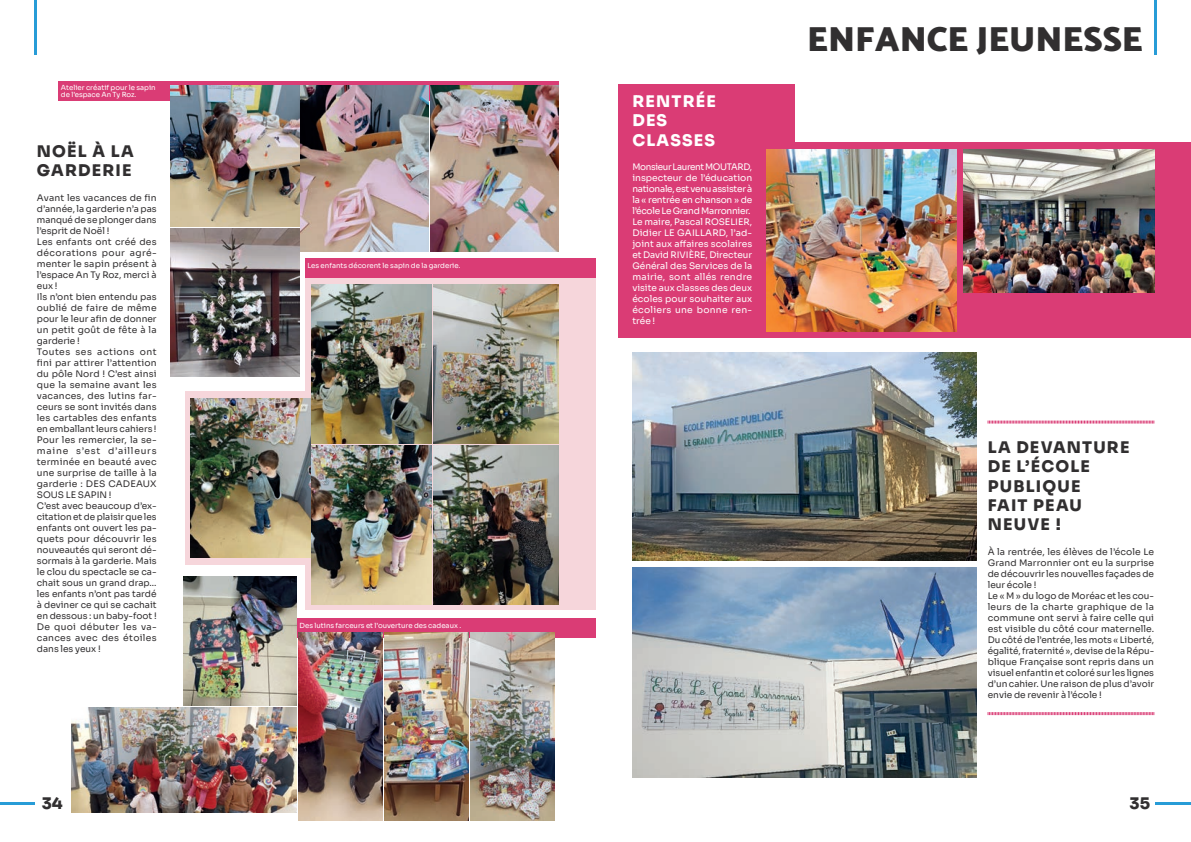
<style>
.page{position:relative;width:1191px;height:842px;background:#fff}
.page>*{position:absolute;margin:0;border:0;box-sizing:border-box;transform-origin:0 0}
.t1{font:900 35px "Catamaran";color:#312f30}
.Titre{font:800 16px/19.2px "Sora";letter-spacing:.075em;color:#312f30}
.Titre-2{font:800 16px/19.2px "Sora";letter-spacing:.075em;color:#fff}
.Texte_Courant{font:9px/11px "Sora";color:#312f30;text-align:justify}
.Texte_Courant-2{font:9px/11px "Sora";letter-spacing:-.015em;color:#fff;text-align:justify}
.Texte_Courant-3{font:7px/7px "Sora";color:#fff}
</style>
<div class="page">
<hr style="left:34px;top:0;width:3px;height:54px;background:#289cd7">
<hr style="left:0;top:802px;width:35px;height:3px;background:#289cd7">
<hr style="left:1154px;top:0;width:3px;height:54px;background:#289cd7">
<hr style="left:1155px;top:802px;width:36px;height:3px;background:#289cd7">
<div style="left:58px;top:81px;width:500px;height:19px;background:#da3c75"></div>
<div style="left:304px;top:258px;width:291px;height:20px;background:#da3c75"></div>
<div style="left:297px;top:618px;width:298px;height:20px;background:#da3c75"></div>
<div style="left:304px;top:278px;width:291px;height:331px;background:#f6d6db"></div>
<svg style="left:185px;top:391px;width:127px;height:174px;background:#dfc4c6"></svg>
<img style="left:312px;top:284px;width:246px;height:321px">
<img style="left:300px;top:85px;width:258px;height:166px">
<img style="left:183px;top:577px;width:114px;height:128px">
<img style="left:171px;top:85px;width:128px;height:292px">
<img style="left:191px;top:398px;width:119px;height:160px">
<img style="left:298px;top:633px;width:257px;height:188px">
<img style="left:72px;top:707px;width:225px;height:106px">
<div style="left:618px;top:85px;width:177px;height:253px;background:#da3c75"></div>
<div style="left:766px;top:143px;width:425px;height:195px;background:#da3c75"></div>
<img style="left:963px;top:150px;width:191px;height:142px">
<img style="left:766px;top:150px;width:190px;height:181px">
<img style="left:632px;top:352px;width:344px;height:209px">
<img style="left:632px;top:568px;width:344px;height:210px">
<svg style="left:987px;top:421px;width:167px;height:3px"></svg>
<svg style="left:987px;top:712px;width:167px;height:3px"></svg>
<p class="Texte_Courant-3" style="left:61px;top:84px;width:96px">Atelier créatif pour le sapin de l’espace An Ty Roz.</p>
<p class="Titre" style="left:37px;top:140px;width:98px">NOËL À LA<br>GARDERIE</p>
<p class="Texte_Courant" style="left:37px;top:192px;width:121px">Avant les vacances de fin d’année, la garderie n’a pas manqué de se plonger dans l’esprit de Noël !</p>
<p class="Texte_Courant" style="left:37px;top:236px;width:121px">Les enfants ont créé des décorations pour agré&shy;menter le sapin présent à l’espace An Ty Roz, merci à eux !</p>
<p class="Texte_Courant" style="left:37px;top:291px;width:121px">Ils n’ont bien entendu pas oublié de faire de même pour le leur afin de donner un petit goût de fête à la garderie !</p>
<p class="Texte_Courant" style="left:37px;top:346px;width:121px">Toutes ses actions ont fini par attirer l’attention du pôle Nord ! C’est ainsi que la semaine avant les vacances, des lutins far&shy;ceurs se sont invités dans les cartables des enfants en emballant leurs cahiers !</p>
<p class="Texte_Courant" style="left:37px;top:434px;width:121px">Pour les remercier, la se&shy;maine s’est d’ailleurs terminée en beauté avec une surprise de taille à la garderie : DES CADEAUX SOUS LE SAPIN !</p>
<p class="Texte_Courant" style="left:37px;top:500px;width:121px">C’est avec beaucoup d’ex&shy;citation et de plaisir que les enfants ont ouvert les pa&shy;quets pour découvrir les nouveautés qui seront dé&shy;sormais à la garderie. Mais le clou du spectacle se ca&shy;chait sous un grand drap... les enfants n’ont pas tardé à deviner ce qui se cachait en dessous : un baby-foot !</p>
<p class="Texte_Courant" style="left:37px;top:621px;width:121px">De quoi débuter les va&shy;cances avec des étoiles dans les yeux !</p>
<p class="Texte_Courant-3" style="left:307px;top:261px;width:155px">Les enfants décorent le sapin de la garderie.</p>
<p class="Texte_Courant-3" style="left:299px;top:621px;width:163px">Des lutins farceurs et l’ouverture des cadeaux .</p>
<p class="Titre-2" style="left:632px;top:90px;width:85px">RENTRÉE<br>DES<br>CLASSES</p>
<p class="Texte_Courant-2" style="left:632px;top:161px;width:121px">Monsieur Laurent MOUTARD, inspecteur de l’éducation nationale, est venu assister à la « rentrée en chanson » de l’école Le Grand Marronnier.</p>
<p class="Texte_Courant-2" style="left:632px;top:216px;width:121px">Le maire, Pascal ROSELIER, Didier LE GAILLARD, l’ad&shy;joint aux affaires scolaires et David RIVIÈRE, Directeur Général des Services de la mairie, sont allés rendre visite aux classes des deux écoles pour souhaiter aux écoliers une bonne ren&shy;trée !</p>
<p class="t1" style="left:807px;top:13px;width:337px">ENFANCE JEUNESSE</p>
<p class="Titre" style="left:987px;top:436px;width:143px">LA DEVANTURE<br>DE L’ÉCOLE<br>PUBLIQUE<br>FAIT PEAU<br>NEUVE !</p>
<p class="Texte_Courant" style="left:987px;top:545px;width:168px">À la rentrée, les élèves de l’école Le Grand Marronnier ont eu la surprise de découvrir les nouvelles façades de leur école !</p>
<p class="Texte_Courant" style="left:987px;top:589px;width:168px">Le « M » du logo de Moréac et les cou&shy;leurs de la charte graphique de la commune ont servi à faire celle qui est visible du côté cour maternelle.<br>Du côté de l’entrée, les mots « Liberté, égalité, fraternité », devise de la Répu&shy;blique Française sont repris dans un visuel enfantin et coloré sur les lignes d’un cahier. Une raison de plus d’avoir envie de revenir à l’école !</p>
<h2 class="Titre" style="left:42px;top:793px;width:23px">34</h2>
<h2 class="Titre" style="left:1129px;top:793px;width:22px">35</h2>
</div>
